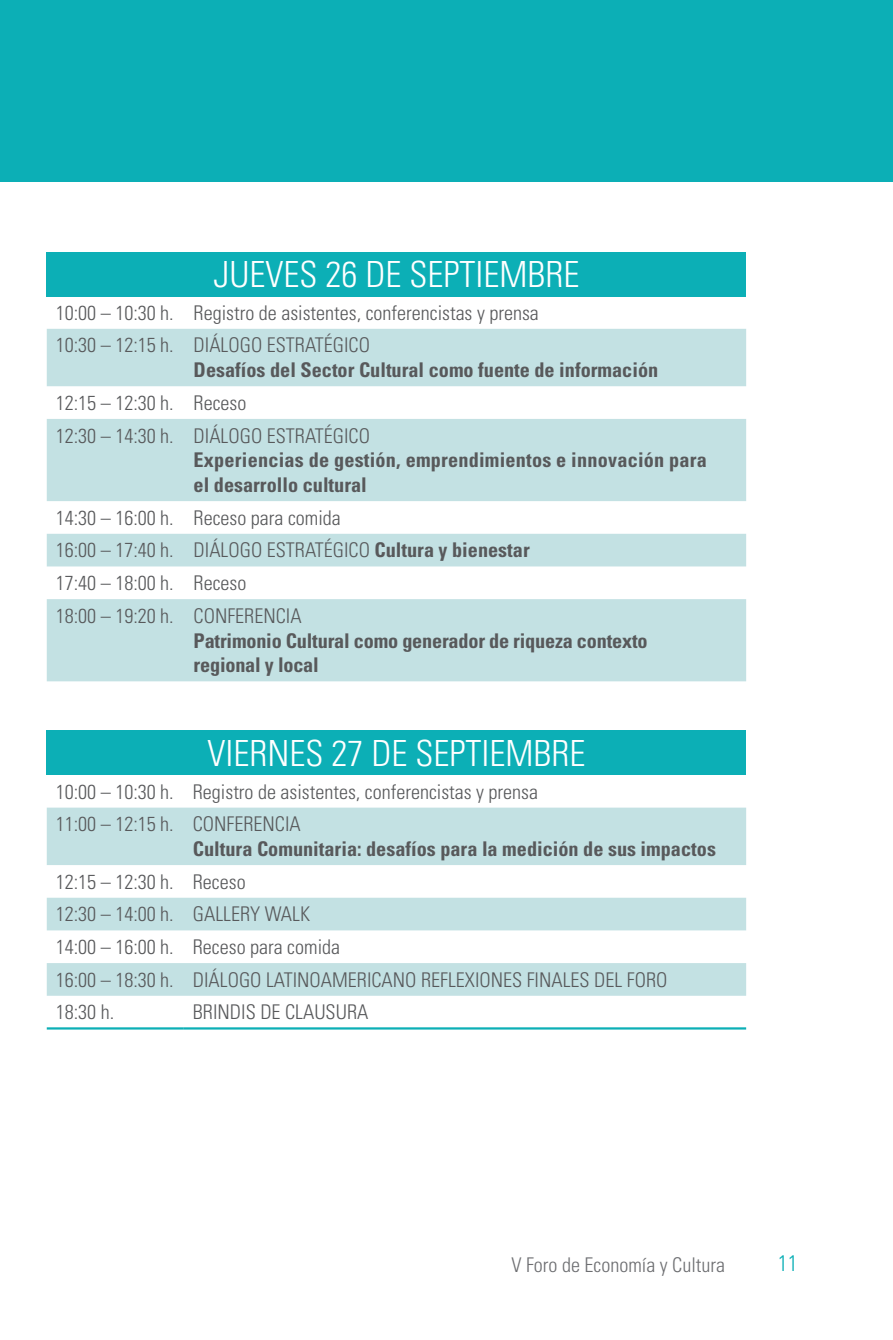
<style>
.page{position:relative;width:893px;height:1340px;background:#fff}
.page>*{position:absolute;margin:0;border:0;box-sizing:border-box;transform-origin:0 0}
.t1{font:300 condensed 36px "Univers LT Std";color:#fff}
.t2{font:300 condensed 22.5px "Univers LT Std";color:#0cafb6}
.t3{font:300 condensed 20.25px/32.6px "Univers LT Std";color:#58595b}
.t4{font:700 condensed 20.25px/24.8px "Univers LT Std";color:#58595b}
.t5{font:300 condensed 20.25px "Univers LT Std";color:#6d6e71}
.s1{font-weight:700}
</style>
<div class="page">
<div style="left:0;top:0;width:893px;height:182px;background:#0cafb6"></div>
<div style="left:47px;top:252px;width:699px;height:44px;background:#0cafb6"></div>
<svg style="left:47px;top:329px;width:699px;height:352px;fill:#c3e1e3"></svg>
<div style="left:47px;top:731px;width:699px;height:44px;background:#0cafb6"></div>
<svg style="left:47px;top:807px;width:699px;height:188px;fill:#c3e1e3"></svg>
<hr style="left:47px;top:1027px;width:137px;height:2px;background:#0cafb6">
<hr style="left:184px;top:1027px;width:562px;height:2px;background:#0cafb6">
<h1 class="t1" style="left:214px;top:253px;width:367px">JUEVES 26 DE SEPTIEMBRE</h1>
<p class="t3" style="left:56px;top:296px;width:485px">10:00 – 10:30 h. Registro de asistentes, conferencistas y prensa<br>10:30 – 12:15 h. DIÁLOGO ESTRATÉGICO</p>
<p class="t4" style="left:194px;top:357px;width:466px">Desafíos del Sector Cultural como fuente de información</p>
<p class="t3" style="left:56px;top:386px;width:316px">12:15 – 12:30 h. Receso<br>12:30 – 14:30 h. DIÁLOGO ESTRATÉGICO</p>
<p class="t4" style="left:194px;top:447px;width:515px">Experiencias de gestión, emprendimientos e innovación para el desarrollo cultural</p>
<p class="t3" style="left:56px;top:501px;width:475px">14:30 – 16:00 h. Receso para comida<br>16:00 – 17:40 h. DIÁLOGO ESTRATÉGICO <span class="s1">Cultura y bienestar </span>17:40 – 18:00 h. Receso<br>18:00 – 19:20 h. CONFERENCIA</p>
<p class="t4" style="left:194px;top:628px;width:455px">Patrimonio Cultural como generador de riqueza contexto regional y local</p>
<h1 class="t1" style="left:208px;top:731px;width:379px">VIERNES 27 DE SEPTIEMBRE</h1>
<p class="t3" style="left:56px;top:775px;width:484px">10:00 – 10:30 h. Registro de asistentes, conferencistas y prensa<br>11:00 – 12:15 h. CONFERENCIA</p>
<p class="t4" style="left:193px;top:836px;width:525px">Cultura Comunitaria: desafíos para la medición de sus impactos</p>
<p class="t3" style="left:56px;top:865px;width:613px">12:15 – 12:30 h. Receso<br>12:30 – 14:00 h. GALLERY WALK<br>14:00 – 16:00 h. Receso para comida<br>16:00 – 18:30 h. DIÁLOGO LATINOAMERICANO REFLEXIONES FINALES DEL FORO<br>18:30 h.</p>
<p class="t3" style="left:193px;top:996px;width:177px">BRINDIS DE CLAUSURA</p>
<p class="t5" style="left:511px;top:1252px;width:215px">V Foro de Economía y Cultura</p>
<p class="t2" style="left:778px;top:1249px;width:21px">11</p>
</div>
